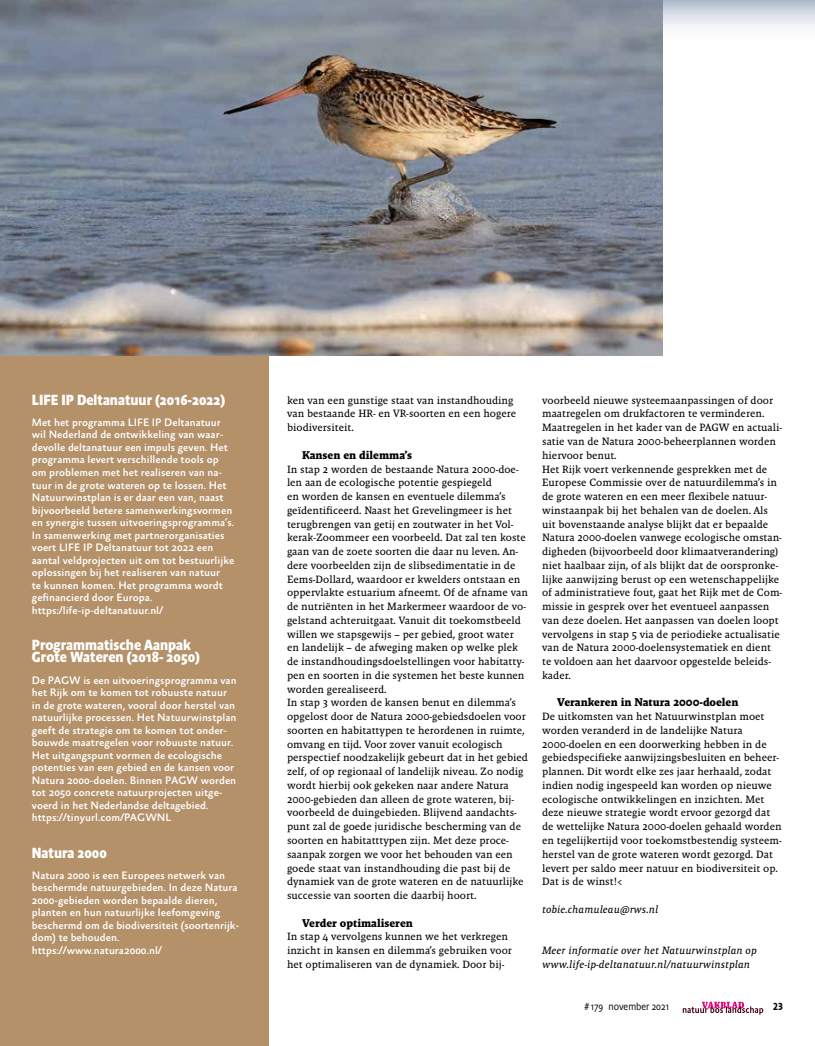
<style>
.page{position:relative;width:815px;height:1046px;background:#fff}
.page>*{position:absolute;margin:0;border:0;box-sizing:border-box;transform-origin:0 0}
.t1{font:700 15px/12.5px "Absara Sans Head";color:#fff}
.t2{font:700 11.5px "Malaga";color:#000}
.t3{font:500 11px/12.5px "Absara Sans";color:#fff}
.t4{font:10.75px/13.8px "Malaga Reg";color:#000}
.t5{font:italic 10.75px/13.8px "Malaga Reg";color:#000}
.t6{font:300 10.38px "Absara Sans Head";color:#000}
.t7{font:500 10.38px "Absara Sans TF Head";color:#000}
</style>
<div class="page">
<svg style="left:683px;top:1001px;width:80px;height:13px"></svg>
<div style="left:0;top:0;width:268px;height:1045px;background:#b49169"></div>
<svg style="left:663px;top:0;width:152px;height:28px;background:#d4dae4"></svg>
<img style="left:0;top:0;width:663px;height:355px">
<h1 class="t1" style="left:32px;top:393px;width:195px">LIFE IP Deltanatuur (2016-2022)</h1>
<p class="t3" style="left:32px;top:416px;width:204px">Met het programma LIFE IP Deltanatuur wil Nederland de ontwikkeling van waar&shy;devolle deltanatuur een impuls geven. Het programma levert verschillende tools op om problemen met het realiseren van na&shy;tuur in de grote wateren op te lossen. Het Natuurwinstplan is er daar een van, naast bijvoorbeeld betere samenwerkingsvormen en synergie tussen uitvoeringsprogramma’s.<br>In samenwerking met partnerorganisaties voert LIFE IP Deltanatuur tot 2022 een aantal veldprojecten uit om tot bestuurlijke oplossingen bij het realiseren van natuur<br>te kunnen komen. Het programma wordt gefinancierd door Europa. https:/life-ip-deltanatuur.nl/</p>
<h1 class="t1" style="left:32px;top:638px;width:169px">Programmatische Aanpak<br>Grote Wateren (2018- 2050)</h1>
<p class="t3" style="left:32px;top:674px;width:206px">De PAGW is een uitvoeringsprogramma van het Rijk om te komen tot robuuste natuur in de grote wateren, vooral door herstel van natuurlijke processen. Het Natuurwinstplan geeft de strategie om te komen tot onder&shy;bouwde maatregelen voor robuuste natuur.<br>Het uitgangspunt vormen de ecologische potenties van een gebied en de kansen voor Natura 2000-doelen. Binnen PAGW worden tot 2050 concrete natuurprojecten uitge&shy;voerd in het Nederlandse deltagebied. https://tinyurl.com/PAGWNL</p>
<h1 class="t1" style="left:32px;top:846px;width:76px">Natura 2000</h1>
<p class="t3" style="left:32px;top:869px;width:209px">Natura 2000 is een Europees netwerk van beschermde natuurgebieden. In deze Natura 2000-gebieden worden bepaalde dieren, planten en hun natuurlijke leefomgeving beschermd om de biodiversiteit (soortenrijk&shy;dom) te behouden. https://www.natura2000.nl/</p>
<p class="t4" style="left:287px;top:393px;width:231px">ken van een gunstige staat van instandhouding van bestaande HR- en VR-soorten en een hogere biodiversiteit.</p>
<p class="t2" style="left:302px;top:448px;width:112px">Kansen en dilemma’s</p>
<p class="t4" style="left:287px;top:462px;width:242px">In stap 2 worden de bestaande Natura 2000-doe&shy;len aan de ecologische potentie gespiegeld<br>en worden de kansen en eventuele dilemma’s geïdentificeerd. Naast het Grevelingmeer is het terugbrengen van getij en zoutwater in het Vol&shy;kerak-Zoommeer een voorbeeld. Dat zal ten koste gaan van de zoete soorten die daar nu leven. An&shy;dere voorbeelden zijn de slibsedimentatie in de Eems-Dollard, waardoor er kwelders ontstaan en oppervlakte estuarium afneemt. Of de afname van de nutriënten in het Markermeer waardoor de vo&shy;gelstand achteruitgaat. Vanuit dit toekomstbeeld willen we stapsgewijs – per gebied, groot water en landelijk – de afweging maken op welke plek de instandhoudingsdoelstellingen voor habitatty&shy;pen en soorten in die systemen het beste kunnen worden gerealiseerd.<br>In stap 3 worden de kansen benut en dilemma’s opgelost door de Natura 2000-gebiedsdoelen voor soorten en habitattypen te herordenen in ruimte, omvang en tijd. Voor zover vanuit ecologisch perspectief noodzakelijk gebeurt dat in het gebied zelf, of op regionaal of landelijk niveau. Zo nodig wordt hierbij ook gekeken naar andere Natura 2000-gebieden dan alleen de grote wateren, bij&shy;voorbeeld de duingebieden. Blijvend aandachts&shy;punt zal de goede juridische bescherming van de soorten en habitatttypen zijn. Met deze proce&shy;saanpak zorgen we voor het behouden van een goede staat van instandhouding die past bij de dynamiek van de grote wateren en de natuurlijke successie van soorten die daarbij hoort.</p>
<p class="t2" style="left:302px;top:915px;width:112px">Verder optimaliseren</p>
<p class="t4" style="left:287px;top:929px;width:226px">In stap 4 vervolgens kunnen we het verkregen inzicht in kansen en dilemma’s gebruiken voor het optimaliseren van de dynamiek. Door bij-</p>
<p class="t4" style="left:542px;top:393px;width:242px">voorbeeld nieuwe systeemaanpassingen of door maatregelen om drukfactoren te verminderen.<br>Maatregelen in het kader van de PAGW en actuali&shy;satie van de Natura 2000-beheerplannen worden hiervoor benut.<br>Het Rijk voert verkennende gesprekken met de Europese Commissie over de natuurdilemma’s in de grote wateren en een meer flexibele natuur&shy;winstaanpak bij het behalen van de doelen. Als uit bovenstaande analyse blijkt dat er bepaalde Natura 2000-doelen vanwege ecologische omstan&shy;digheden (bijvoorbeeld door klimaatverandering) niet haalbaar zijn, of als blijkt dat de oorspronke&shy;lijke aanwijzing berust op een wetenschappelijke of administratieve fout, gaat het Rijk met de Com&shy;missie in gesprek over het eventueel aanpassen van deze doelen. Het aanpassen van doelen loopt vervolgens in stap 5 via de periodieke actualisatie van de Natura 2000-doelensystematiek en dient te voldoen aan het daarvoor opgestelde beleids&shy;kader.</p>
<p class="t2" style="left:557px;top:695px;width:183px">Verankeren in Natura 2000-doelen</p>
<p class="t4" style="left:542px;top:709px;width:241px">De uitkomsten van het Natuurwinstplan moet worden veranderd in de landelijke Natura 2000-doelen en een doorwerking hebben in de gebiedspecifieke aanwijzingsbesluiten en beheer&shy;plannen. Dit wordt elke zes jaar herhaald, zodat indien nodig ingespeeld kan worden op nieuwe ecologische ontwikkelingen en inzichten. Met deze nieuwe strategie wordt ervoor gezorgd dat de wettelijke Natura 2000-doelen gehaald worden en tegelijkertijd voor toekomstbestendig systeem&shy;herstel van de grote wateren wordt gezorgd. Dat levert per saldo meer natuur en biodiversiteit op.<br>Dat is de winst!&lt;</p>
<p class="t5" style="left:542px;top:902px;width:118px">tobie.chamuleau@rws.nl</p>
<p class="t5" style="left:542px;top:943px;width:216px">Meer informatie over het Natuurwinstplan op www.life-ip-deltanatuur.nl/natuurwinstplan</p>
<p class="t6" style="left:585px;top:999px;width:86px"># 179 november 2021</p>
<p class="t7" style="left:773px;top:999px;width:11px">23</p>
</div>
